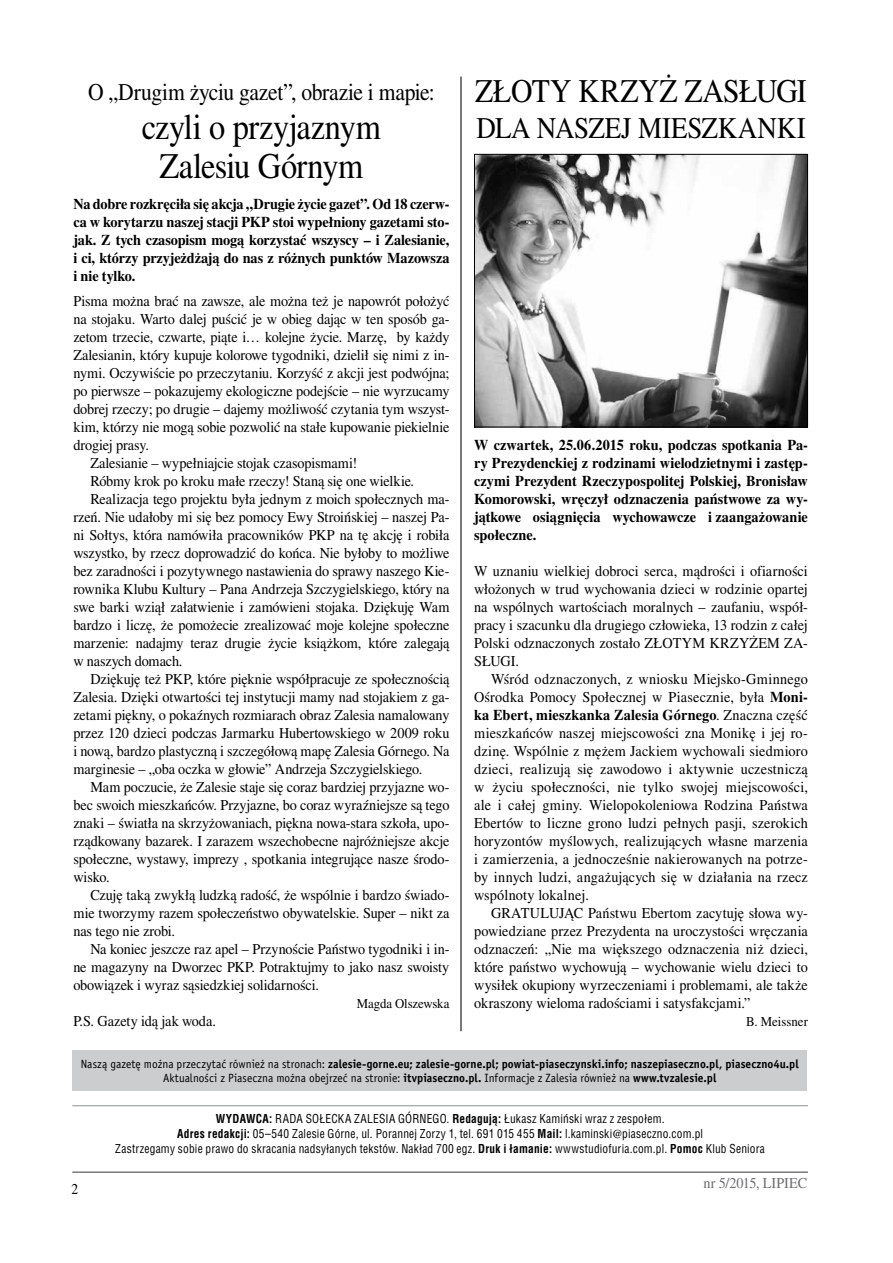
<style>
.page{position:relative;width:893px;height:1263px;background:#fff}
.page>*{position:absolute;margin:0;border:0;box-sizing:border-box;transform-origin:0 0}
.t1{font:36px/39px "Times CE Medium";letter-spacing:-.015em;color:#000;text-align:center;scale:.9 1}
.t2{font:33px "Times CE Medium";letter-spacing:-.015em;color:#000;scale:.9 1}
.t3{font:30px "Times CE Medium";letter-spacing:-.005em;color:#000;scale:.9 1}
.t4{font:24px "Times CE Medium";letter-spacing:-.015em;color:#000;scale:.9 1}
.t5{font:15px/18px "Times CE Medium";letter-spacing:-.01em;color:#000;text-align:justify;scale:.95 1}
.t6{font:15px/18px "Times CE Bold";color:#000;text-align:justify;scale:.95 1}
.t7{font:15px/18px "Times CE Medium";letter-spacing:.01em;color:#000;text-align:right;scale:.95 1}
.t8{font:15px "Times CE Medium";letter-spacing:-.005em;color:#6d6e71;scale:.95 1}
.t9{font:15px "Times CE Medium";letter-spacing:-.01em;color:#000;scale:.9 1}
.t10{font:13.5px "Times CE Medium";letter-spacing:-.005em;color:#000;scale:.95 1}
.t11{font:12px/15px "Switzerland Condensed";letter-spacing:.02em;color:#000;text-align:center;scale:.95 1}
.t12{font:12px "Officina Sans CE Bold";letter-spacing:.005em;color:#000;scale:.95 1}
.t13{font:12px "Officina Sans CE Book";color:#000;scale:.95 1}
.s1{font-family:"Times CE Bold"}
.s2{font-family:"Times CE Medium"}
.s3{font-family:"Officina Sans CE Book"}
.s4{font-family:"Officina Sans CE Bold"}
.s5{font-weight:700}
</style>
<div class="page">
<hr style="left:72px;top:1171px;width:736px;height:2px;background:#58595b">
<hr style="left:72px;top:1105px;width:736px;height:1px;background:#939598">
<div style="left:72px;top:1050px;width:735px;height:40px;background:#cbcdce"></div>
<hr style="left:460px;top:77px;width:1px;height:954px;background:#000">
<img style="left:476px;top:156px;width:330px;height:269px">
<div style="left:474px;top:154px;width:334px;height:273px;border:1px solid #000"></div>
<h3 class="t4" style="left:88px;top:78px;width:387px">O „Drugim życiu gazet”, obrazie i mapie:</h3>
<h1 class="t1" style="left:142px;top:108px;width:267px">czyli o przyjaznym<br>Zalesiu Górnym</h1>
<p class="t6" style="left:73px;top:195px;width:397px">Na dobre rozkręciła się akcja „Drugie życie gazet”. Od 18 czerw&shy;ca w korytarzu naszej stacji PKP stoi wypełniony gazetami sto&shy;jak. Z tych czasopism mogą korzystać wszyscy – i Zalesianie, i ci, którzy przyjeżdżają do nas z różnych punktów Mazowsza i nie tylko.</p>
<p class="t5" style="left:73px;top:292px;width:397px">Pisma można brać na zawsze, ale można też je napowrót położyć</p>
<p class="t5" style="left:73px;top:310px;width:397px">na stojaku. Warto dalej puścić je w obieg dając w ten sposób ga-</p>
<p class="t5" style="left:73px;top:328px;width:397px">zetom trzecie, czwarte, piąte i… kolejne życie. Marzę, by każdy</p>
<p class="t5" style="left:73px;top:346px;width:397px">Zalesianin, który kupuje kolorowe tygodniki, dzielił się nimi z in-</p>
<p class="t5" style="left:73px;top:364px;width:397px">nymi. Oczywiście po przeczytaniu. Korzyść z akcji jest podwójna;</p>
<p class="t5" style="left:73px;top:382px;width:397px">po pierwsze – pokazujemy ekologiczne podejście – nie wyrzucamy</p>
<p class="t5" style="left:73px;top:400px;width:397px">dobrej rzeczy; po drugie – dajemy możliwość czytania tym wszyst-</p>
<p class="t5" style="left:73px;top:418px;width:397px">kim, którzy nie mogą sobie pozwolić na stałe kupowanie piekielnie</p>
<p class="t5" style="left:73px;top:436px;width:81px">drogiej prasy.</p>
<p class="t5" style="left:90px;top:454px;width:282px">Zalesianie – wypełniajcie stojak czasopismami!</p>
<p class="t5" style="left:90px;top:472px;width:342px">Róbmy krok po kroku małe rzeczy! Staną się one wielkie.</p>
<p class="t5" style="left:90px;top:490px;width:379px">Realizacja tego projektu była jednym z moich społecznych ma-</p>
<p class="t5" style="left:73px;top:508px;width:397px">rzeń. Nie udałoby mi się bez pomocy Ewy Stroińskiej – naszej Pa-</p>
<p class="t5" style="left:73px;top:526px;width:397px">ni Sołtys, która namówiła pracowników PKP na tę akcję i robiła</p>
<p class="t5" style="left:73px;top:544px;width:397px">wszystko, by rzecz doprowadzić do końca. Nie byłoby to możliwe</p>
<p class="t5" style="left:73px;top:562px;width:397px">bez zaradności i pozytywnego nastawienia do sprawy naszego Kie-</p>
<p class="t5" style="left:73px;top:580px;width:397px">rownika Klubu Kultury – Pana Andrzeja Szczygielskiego, który na</p>
<p class="t5" style="left:73px;top:598px;width:397px">swe barki wziął załatwienie i zamówieni stojaka. Dziękuję Wam</p>
<p class="t5" style="left:73px;top:616px;width:397px">bardzo i liczę, że pomożecie zrealizować moje kolejne społeczne</p>
<p class="t5" style="left:73px;top:634px;width:397px">marzenie: nadajmy teraz drugie życie książkom, które zalegają</p>
<p class="t5" style="left:73px;top:652px;width:116px">w naszych domach.</p>
<p class="t5" style="left:90px;top:670px;width:379px">Dziękuję też PKP, które pięknie współpracuje ze społecznością</p>
<p class="t5" style="left:73px;top:688px;width:397px">Zalesia. Dzięki otwartości tej instytucji mamy nad stojakiem z ga-</p>
<p class="t5" style="left:73px;top:706px;width:397px">zetami piękny, o pokaźnych rozmiarach obraz Zalesia namalowany</p>
<p class="t5" style="left:73px;top:724px;width:397px">przez 120 dzieci podczas Jarmarku Hubertowskiego w 2009 roku</p>
<p class="t5" style="left:73px;top:742px;width:397px">i nową, bardzo plastyczną i szczegółową mapę Zalesia Górnego. Na</p>
<p class="t5" style="left:73px;top:760px;width:369px">marginesie – „oba oczka w głowie” Andrzeja Szczygielskiego.</p>
<p class="t5" style="left:90px;top:778px;width:379px">Mam poczucie, że Zalesie staje się coraz bardziej przyjazne wo-</p>
<p class="t5" style="left:73px;top:796px;width:397px">bec swoich mieszkańców. Przyjazne, bo coraz wyraźniejsze są tego</p>
<p class="t5" style="left:73px;top:814px;width:397px">znaki – światła na skrzyżowaniach, piękna nowa-stara szkoła, upo-</p>
<p class="t5" style="left:73px;top:832px;width:397px">rządkowany bazarek. I zarazem wszechobecne najróżniejsze akcje</p>
<p class="t5" style="left:73px;top:850px;width:397px">społeczne, wystawy, imprezy , spotkania integrujące nasze środo-</p>
<p class="t5" style="left:73px;top:868px;width:40px">wisko.</p>
<p class="t5" style="left:90px;top:886px;width:379px">Czuję taką zwykłą ludzką radość, że wspólnie i bardzo świado-</p>
<p class="t5" style="left:73px;top:904px;width:397px">mie tworzymy razem społeczeństwo obywatelskie. Super – nikt za</p>
<p class="t5" style="left:73px;top:922px;width:109px">nas tego nie zrobi.</p>
<p class="t5" style="left:90px;top:940px;width:379px">Na koniec jeszcze raz apel – Przynoście Państwo tygodniki i in-</p>
<p class="t5" style="left:73px;top:958px;width:397px">ne magazyny na Dworzec PKP. Potraktujmy to jako nasz swoisty</p>
<p class="t5" style="left:73px;top:976px;width:260px">obowiązek i wyraz sąsiedzkiej solidarności.</p>
<p class="t10" style="left:357px;top:996px;width:99px">Magda Olszewska</p>
<p class="t5" style="left:73px;top:1012px;width:152px">P.S. Gazety idą jak woda.</p>
<h2 class="t2" style="left:475px;top:71px;width:370px">ZŁOTY KRZYŻ ZASŁUGI</h2>
<h3 class="t3" style="left:476px;top:110px;width:367px">DLA NASZEJ MIESZKANKI</h3>
<p class="t6" style="left:474px;top:436px;width:353px">W czwartek, 25.06.2015 roku, podczas spotkania Pa&shy;ry Prezydenckiej z rodzinami wielodzietnymi i zastęp&shy;czymi Prezydent Rzeczypospolitej Polskiej, Bronisław Komorowski, wręczył odznaczenia państwowe za wy&shy;jątkowe osiągnięcia wychowawcze i zaangażowanie społeczne.</p>
<p class="t5" style="left:474px;top:562px;width:353px">W uznaniu wielkiej dobroci serca, mądrości i ofiarności włożonych w trud wychowania dzieci w rodzinie opartej na wspólnych wartościach moralnych – zaufaniu, współ&shy;pracy i szacunku dla drugiego człowieka, 13 rodzin z całej Polski odznaczonych zostało ZŁOTYM KRZYŻEM ZA-SŁUGI.</p>
<p class="t7" style="left:474px;top:670px;width:353px">Wśród odznaczonych, z wniosku Miejsko-Gminnego<br>Ośrodka Pomocy Społecznej w Piasecznie, była <span class="s1">Moni-</span></p>
<p class="t6" style="left:474px;top:706px;width:353px">ka Ebert, mieszkanka Zalesia Górnego<span class="s2">. Znaczna część</span></p>
<p class="t5" style="left:474px;top:724px;width:353px">mieszkańców naszej miejscowości zna Monikę i jej ro&shy;dzinę. Wspólnie z mężem Jackiem wychowali siedmioro dzieci, realizują się zawodowo i aktywnie uczestniczą w życiu społeczności, nie tylko swojej miejscowości, ale i całej gminy. Wielopokoleniowa Rodzina Państwa Ebertów to liczne grono ludzi pełnych pasji, szerokich horyzontów myślowych, realizujących własne marzenia i zamierzenia, a jednocześnie nakierowanych na potrze&shy;by innych ludzi, angażujących się w działania na rzecz wspólnoty lokalnej.</p>
<p class="t5" style="left:474px;top:904px;width:353px;text-indent:17px">GRATULUJĄC Państwu Ebertom zacytuję słowa wy&shy;powiedziane przez Prezydenta na uroczystości wręczania odznaczeń: „Nie ma większego odznaczenia niż dzieci, które państwo wychowują – wychowanie wielu dzieci to wysiłek okupiony wyrzeczeniami i problemami, ale także okraszony wieloma radościami i satysfakcjami.”</p>
<p class="t10" style="left:746px;top:1014px;width:66px">B. Meissner</p>
<p class="t12" style="left:81px;top:1057px;width:757px"><span class="s3">Naszą gazetę można przeczytać również na stronach:</span> zalesie-gorne.eu; zalesie-gorne.pl; powiat-piaseczynski.info; naszepiaseczno.pl, piaseczno4u.pl</p>
<p class="t13" style="left:163px;top:1071px;width:584px">Aktualności z Piaseczna można obejrzeć na stronie: <span class="s4">itvpiaseczno.pl.</span> Informacje z Zalesia również na <span class="s4">www.tvzalesie.pl</span></p>
<p class="t9" style="left:72px;top:1180px;width:9px">2</p>
<p class="t11" style="left:115px;top:1111px;width:685px"><span class="s5">WY-DAW-CA:</span> RA-DA SO-ŁEC-KA ZA-LE-SIA GÓR-NE-GO. <span class="s5">Re-da-gu-ją:</span> Łukasz Kamiński wraz z zespołem.<br><span class="s5">Ad-res re-dak-cji:</span> 05–540 Za-le-sie Gór-ne, ul. Porannej Zorzy 1, tel. 691 015 455 <span class="s5">Ma-il:</span> l.kaminski<span class="s1">@</span>piaseczno.com.pl<br>Za-strze-ga-my so-bie pra-wo do skra-ca-nia nad-sy-ła-nych tek-stów. Na-kład 700 egz. <span class="s5">Druk i ła-ma-nie:</span> www-stu-dio-fu-ria.com.pl. <span class="s5">Po-moc</span> Klub Se-nio-ra</p>
<p class="t8" style="left:703px;top:1174px;width:111px">nr 5/2015, LIPIEC</p>
</div>
